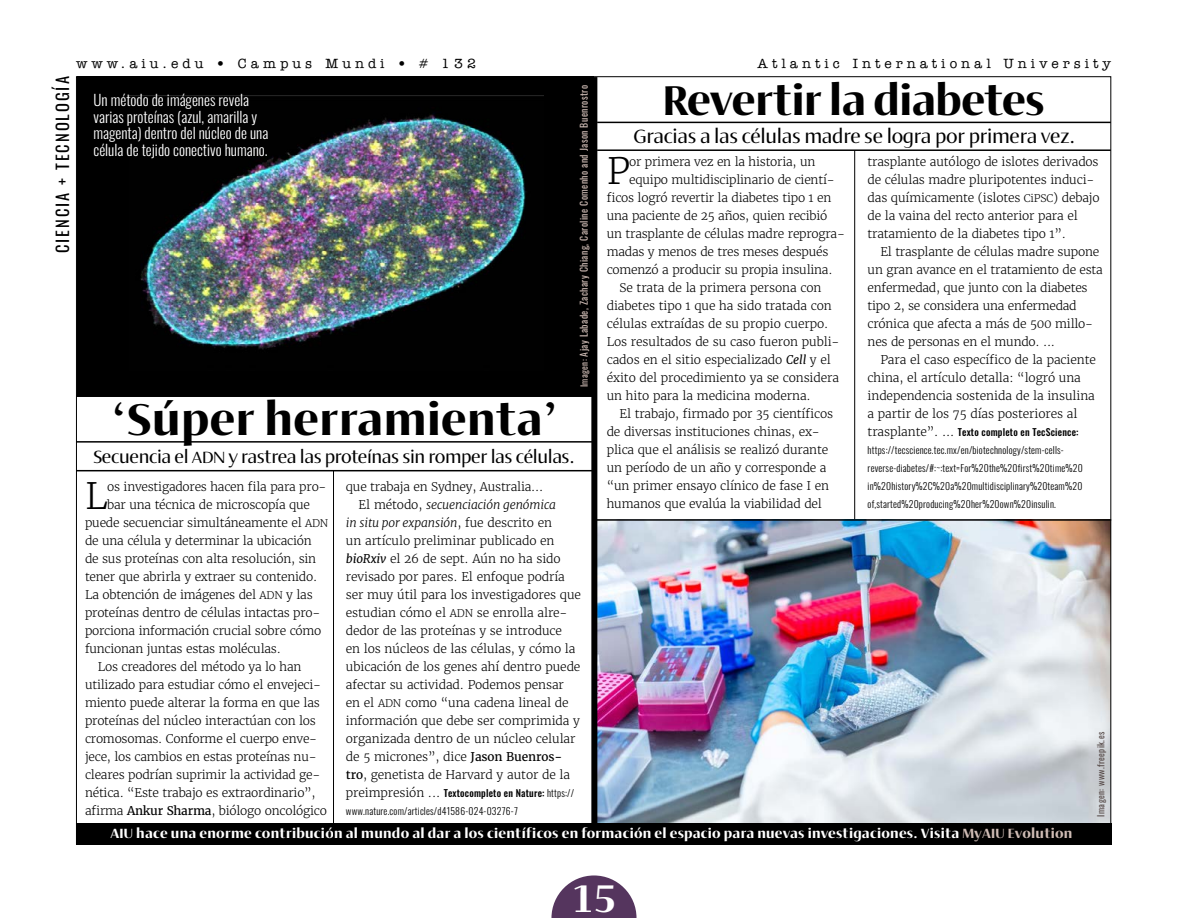
<style>
.page{position:relative;width:1188px;height:918px;background:#fff}
.page>*{position:absolute;margin:0;border:0;box-sizing:border-box;transform-origin:0 0}
.t1{font:800 45px "Ador Hairline";letter-spacing:.01em;color:#000}
.t2{font:800 42px "Ador Hairline";letter-spacing:-.01em;color:#000}
.t3{font:800 39px "Ador Hairline";color:#fff}
.t4{font:300 36.15px "Merriweather";color:#000}
.t5{font:500 19.5px "Ador Hairline";letter-spacing:-.015em;color:#000}
.t6{font:500 18px "Ador Hairline";letter-spacing:-.02em;color:#000}
.t7{font:16.5px "Oswald";letter-spacing:.12em;color:#000}
.t8{font:300 15px/16.5px "Oswald";color:#fff}
.t9{font:800 13.5px "Ador Hairline";letter-spacing:.02em;color:#fff}
.t10{font:500 13.5px "American Typewriter ITC Pro";letter-spacing:.3em;color:#000}
.t11{font:300 12px/18px "Merriweather";letter-spacing:-.015em;color:#000}
.t12{font:italic 300 12px "Merriweather";letter-spacing:-.01em;color:#000}
.t13{font:300 9.75px/18px "Oswald";letter-spacing:.02em;color:#000}
.t14{font:9.75px "Oswald";letter-spacing:.04em;color:#cfbcb5}
.t15{font:9px "Oswald";letter-spacing:.04em;color:#574b49}
.s1{font-size:9px}
.s2{font-size:16.5px}
.s3{font-size:10.5px}
.s4{font-weight:400}
.s5{font-style:normal}
.s6{font-weight:400;font-style:italic}
.s7{font-family:"Merriweather";font-size:12px}
.s8{font-weight:500}
.s9{color:#cfbcb5}
</style>
<div class="page">
<img style="left:597px;top:521px;width:512px;height:302px">
<div style="left:77px;top:76px;width:517px;height:319px;background:#000"></div>
<img style="left:129px;top:95px;width:414px;height:255px">
<svg style="left:551px;top:875px;width:86px;height:43px"></svg>
<div style="left:76px;top:823px;width:1035px;height:22px;background:#000"></div>
<hr style="left:333px;top:471px;width:1px;height:370px;background:#000">
<hr style="left:76px;top:470px;width:519px;height:1px;background:#000">
<hr style="left:76px;top:441px;width:518px;height:2px;background:#000">
<hr style="left:76px;top:395px;width:518px;height:2px;background:#000">
<div style="left:591px;top:77px;width:6px;height:746px;background:#000"></div>
<hr style="left:597px;top:122px;width:514px;height:1px;background:#000">
<hr style="left:597px;top:149px;width:514px;height:2px;background:#000">
<hr style="left:595px;top:519px;width:516px;height:2px;background:#000">
<hr style="left:854px;top:150px;width:1px;height:369px;background:#000">
<p class="t10" style="left:76px;top:55px;width:401px">www.aiu.edu • Campus Mundi • # 132</p>
<p class="t10" style="left:758px;top:55px;width:355px">Atlantic International University</p>
<h3 class="t7" style="left:48px;top:253px;width:178px;rotate:-90deg">CIENCIA + TECNOLOGÍA</h3>
<p class="t8" style="left:94px;top:90px;width:176px">Un método de imágenes revela varias proteínas (azul, amarilla y magenta) dentro del núcleo de una célula de tejido conectivo humano.</p>
<p class="t14" style="left:575px;top:387px;width:304px;rotate:-90deg"><span class="s1">Imagen:</span> Ajay Labade, Zachary Chiang, Caroline Comenho and Jason Buenrostro</p>
<h1 class="t1" style="left:112px;top:385px;width:447px">‘Súper herramienta’</h1>
<h3 class="t6" style="left:93px;top:444px;width:484px">Secuencia el <span class="s2">ADN</span> y rastrea las proteínas sin romper las células.</h3>
<h3 class="t4" style="left:85px;top:473px;width:24px">L</h3>
<p class="t11" style="left:107px;top:477px;width:221px">os investigadores hacen fila para pro-</p>
<p class="t11" style="left:107px;top:495px;width:204px">bar una técnica de microscopía que</p>
<p class="t11" style="left:85px;top:513px;width:245px">puede secuenciar simultáneamente el <span class="s3">ADN</span></p>
<p class="t11" style="left:85px;top:531px;width:228px">de una célula y determinar la ubicación</p>
<p class="t11" style="left:85px;top:549px;width:233px">de sus proteínas con alta resolución, sin</p>
<p class="t11" style="left:85px;top:567px;width:234px">tener que abrirla y extraer su contenido.</p>
<p class="t11" style="left:85px;top:585px;width:229px">La obtención de imágenes del <span class="s3">ADN</span> y las</p>
<p class="t11" style="left:85px;top:603px;width:237px">proteínas dentro de células intactas pro-</p>
<p class="t11" style="left:85px;top:621px;width:238px">porciona información crucial sobre cómo</p>
<p class="t11" style="left:85px;top:639px;width:197px">funcionan juntas estas moléculas.</p>
<p class="t11" style="left:98px;top:657px;width:205px">Los creadores del método ya lo han</p>
<p class="t11" style="left:85px;top:675px;width:238px">utilizado para estudiar cómo el envejeci-</p>
<p class="t11" style="left:85px;top:693px;width:236px">miento puede alterar la forma en que las</p>
<p class="t11" style="left:85px;top:711px;width:232px">proteínas del núcleo interactúan con los</p>
<p class="t11" style="left:85px;top:729px;width:234px">cromosomas. Conforme el cuerpo enve-</p>
<p class="t11" style="left:85px;top:747px;width:233px">jece, los cambios en estas proteínas nu-</p>
<p class="t11" style="left:85px;top:765px;width:237px">cleares podrían suprimir la actividad ge-</p>
<p class="t11" style="left:85px;top:783px;width:232px">nética. “Este trabajo es extraordinario”,</p>
<p class="t11" style="left:85px;top:801px;width:243px">afirma <span class="s4">Ankur Sharma</span>, biólogo oncológico</p>
<p class="t11" style="left:346px;top:477px;width:199px">que trabaja en Sydney, Australia...</p>
<p class="t12" style="left:359px;top:497px;width:199px"><span class="s5">El método,</span> secuenciación genómica</p>
<p class="t12" style="left:346px;top:515px;width:208px">in situ por expansión<span class="s5">, fue descrito en</span></p>
<p class="t11" style="left:346px;top:531px;width:210px">un artículo preliminar publicado en</p>
<p class="t11" style="left:346px;top:549px;width:216px"><span class="s6">bioRxiv</span> el 26 de sept. Aún no ha sido</p>
<p class="t11" style="left:346px;top:567px;width:221px">revisado por pares. El enfoque podría</p>
<p class="t11" style="left:346px;top:585px;width:237px">ser muy útil para los investigadores que</p>
<p class="t11" style="left:346px;top:603px;width:223px">estudian cómo el <span class="s3">ADN</span> se enrolla alre-</p>
<p class="t11" style="left:346px;top:621px;width:218px">dedor de las proteínas y se introduce</p>
<p class="t11" style="left:346px;top:639px;width:231px">en los núcleos de las células, y cómo la</p>
<p class="t11" style="left:346px;top:657px;width:236px">ubicación de los genes ahí dentro puede</p>
<p class="t11" style="left:346px;top:675px;width:220px">afectar su actividad. Podemos pensar</p>
<p class="t11" style="left:346px;top:693px;width:224px">en el <span class="s3">ADN</span> como “una cadena lineal de</p>
<p class="t11" style="left:346px;top:711px;width:236px">información que debe ser comprimida y</p>
<p class="t11" style="left:346px;top:729px;width:231px">organizada dentro de un núcleo celular</p>
<p class="t11" style="left:346px;top:747px;width:218px">de 5 micrones”, dice <span class="s4">Jason Buenros-</span></p>
<p class="t11" style="left:346px;top:765px;width:226px"><span class="s4">tro</span>, genetista de Harvard y autor de la</p>
<p class="t13" style="left:346px;top:783px;width:230px"><span class="s7">preimpresión ...</span> <span class="s8">Textocompleto en Nature:</span> https:// www.nature.com/articles/d41586-024-03276-7</p>
<h2 class="t2" style="left:663px;top:68px;width:384px">Revertir la diabetes</h2>
<h3 class="t5" style="left:633px;top:122px;width:444px">Gracias a las células madre se logra por primera vez.</h3>
<h3 class="t4" style="left:607px;top:149px;width:25px">P</h3>
<p class="t11" style="left:629px;top:153px;width:188px">or primera vez en la historia, un</p>
<p class="t11" style="left:629px;top:171px;width:207px">equipo multidisciplinario de cientí-</p>
<p class="t11" style="left:607px;top:189px;width:226px">ficos logró revertir la diabetes tipo 1 en</p>
<p class="t11" style="left:607px;top:207px;width:222px">una paciente de 25 años, quien recibió</p>
<p class="t11" style="left:607px;top:225px;width:240px">un trasplante de células madre reprogra-</p>
<p class="t11" style="left:607px;top:243px;width:223px">madas y menos de tres meses después</p>
<p class="t11" style="left:607px;top:261px;width:227px">comenzó a producir su propia insulina.</p>
<p class="t11" style="left:620px;top:279px;width:203px">Se trata de la primera persona con</p>
<p class="t11" style="left:607px;top:297px;width:227px">diabetes tipo 1 que ha sido tratada con</p>
<p class="t11" style="left:607px;top:315px;width:223px">células extraídas de su propio cuerpo.</p>
<p class="t11" style="left:607px;top:333px;width:234px">Los resultados de su caso fueron publi-</p>
<p class="t11" style="left:607px;top:351px;width:226px">cados en el sitio especializado <span class="s6">Cell</span> y el</p>
<p class="t11" style="left:607px;top:369px;width:234px">éxito del procedimiento ya se considera</p>
<p class="t11" style="left:607px;top:387px;width:205px">un hito para la medicina moderna.</p>
<p class="t11" style="left:620px;top:405px;width:215px">El trabajo, firmado por 35 científicos</p>
<p class="t11" style="left:607px;top:423px;width:215px">de diversas instituciones chinas, ex-</p>
<p class="t11" style="left:607px;top:441px;width:223px">plica que el análisis se realizó durante</p>
<p class="t11" style="left:607px;top:459px;width:221px">un período de un año y corresponde a</p>
<p class="t11" style="left:607px;top:477px;width:224px">“un primer ensayo clínico de fase I en</p>
<p class="t11" style="left:607px;top:495px;width:217px">humanos que evalúa la viabilidad del</p>
<p class="t11" style="left:868px;top:153px;width:234px">trasplante autólogo de islotes derivados de células madre pluripotentes induci&shy;das químicamente (islotes <span class="s3">CiPSC</span>) debajo de la vaina del recto anterior para el tratamiento de la diabetes tipo 1”.</p>
<p class="t11" style="left:868px;top:243px;width:237px;text-indent:13px">El trasplante de células madre supone un gran avance en el tratamiento de esta enfermedad, que junto con la diabetes tipo 2, se considera una enfermedad crónica que afecta a más de 500 millo&shy;nes de personas en el mundo. ...</p>
<p class="t11" style="left:868px;top:351px;width:230px;text-indent:13px">Para el caso específico de la paciente china, el artículo detalla: “logró una independencia sostenida de la insulina a partir de los 75 días posteriores al</p>
<p class="t13" style="left:868px;top:422px;width:217px"><span class="s7">trasplante”. ...</span> <span class="s8">Texto completo en TecScience: </span>https://tecscience.tec.mx/en/biotechnology/stem-cells&shy;reverse-diabetes/#:~:text=For%20the%20first%20time%20 in%20history%2C%20a%20multidisciplinary%20team%20 of,started%20producing%20her%20own%20insulin.</p>
<p class="t15" style="left:1093px;top:817px;width:86px;rotate:-90deg">Imagen: www.freepik.es</p>
<p class="t9" style="left:110px;top:823px;width:964px">AIU hace una enorme contribución al mundo al dar a los científicos en formación el espacio para nuevas investigaciones. Visita <span class="s9">MyAIU Evolution</span></p>
<h3 class="t3" style="left:571px;top:868px;width:48px">15</h3>
</div>
